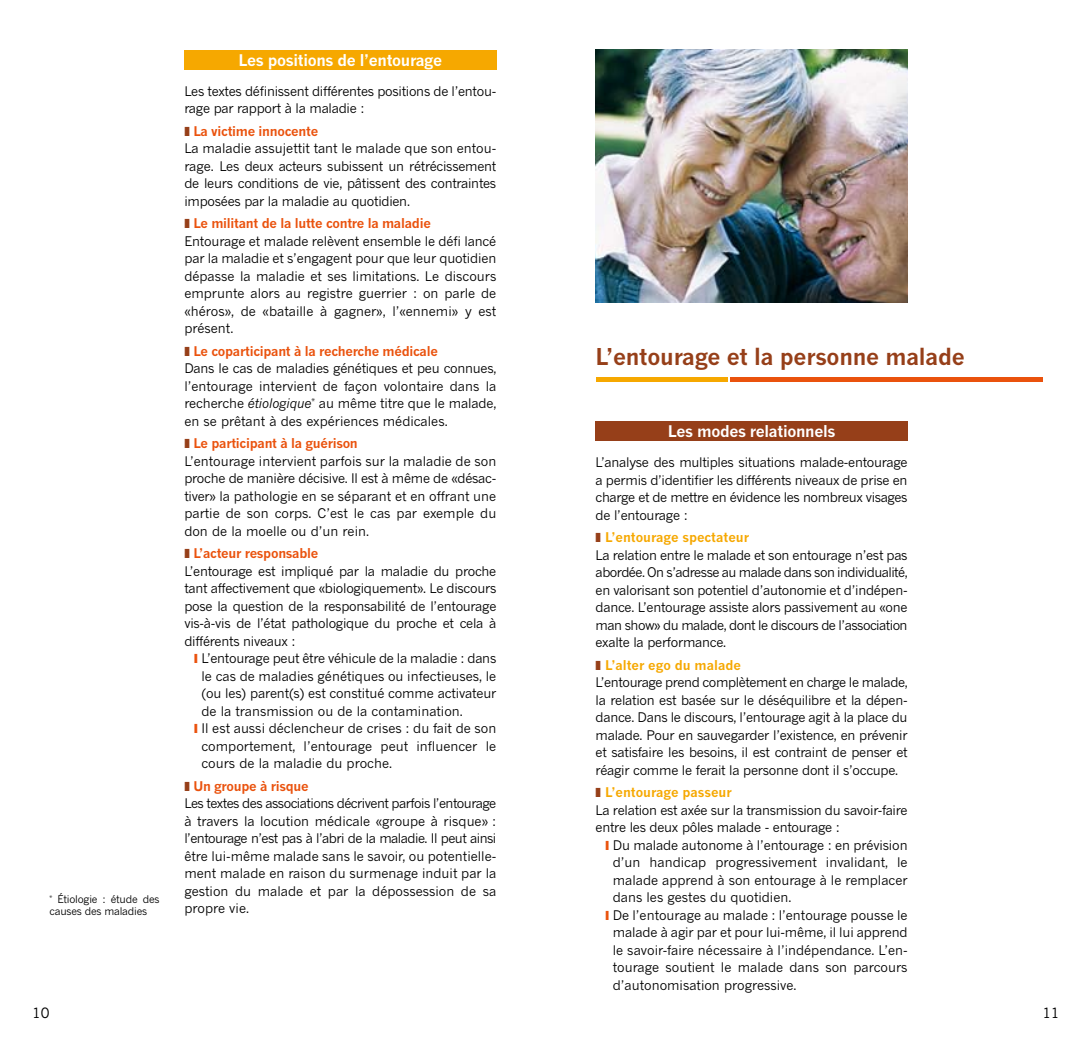
<style>
.page{position:relative;width:1092px;height:1057px;background:#fff}
.page>*{position:absolute;margin:0;border:0;box-sizing:border-box;transform-origin:0 0}
.t1{font:700 22.75px "News Gothic";letter-spacing:-.01em;color:#963f19}
.t2{font:700 15.75px "News Gothic";letter-spacing:-.02em;color:#fff}
.t3{font:14px "News Gothic";color:#000}
.t4{font:13.12px/17.5px "News Gothic";letter-spacing:-.01em;color:#000;text-align:justify}
.t5{font:700 13.12px "News Gothic";letter-spacing:-.02em;color:#ea520d}
.t6{font:700 13.12px "News Gothic";color:#f6a800}
.t7{font:10.5px/12.2px "News Gothic";letter-spacing:-.02em;color:#000}
.s1{font-style:italic}
</style>
<div class="page">
<div style="left:184px;top:50px;width:312px;height:19px;background:#f6a800"></div>
<hr style="left:595px;top:377px;width:132px;height:4px;background:#f6a800">
<hr style="left:730px;top:377px;width:312px;height:4px;background:#ea520d">
<div style="left:595px;top:421px;width:312px;height:20px;background:#963f19"></div>
<img style="left:595px;top:50px;width:312px;height:253px">
<p class="t7" style="left:50px;top:893px;width:111px"><sup>*</sup> Étiologie : étude des causes des maladies</p>
<p class="t2" style="left:239px;top:50px;width:205px">Les positions de l’entourage</p>
<p class="t4" style="left:184px;top:82px;width:313px">Les textes définissent différentes positions de l’entou&shy;rage par rapport à la maladie :</p>
<p class="t5" style="left:193px;top:123px;width:126px">La victime innocente</p>
<p class="t4" style="left:184px;top:139px;width:313px">La maladie assujettit tant le malade que son entou&shy;rage. Les deux acteurs subissent un rétrécissement de leurs conditions de vie, pâtissent des contraintes imposées par la maladie au quotidien.</p>
<p class="t5" style="left:193px;top:215px;width:239px">Le militant de la lutte contre la maladie</p>
<p class="t4" style="left:184px;top:232px;width:313px">Entourage et malade relèvent ensemble le défi lancé par la maladie et s’engagent pour que leur quotidien dépasse la maladie et ses limitations. Le discours emprunte alors au registre guerrier : on parle de «héros», de «bataille à gagner», l’«ennemi» y est présent.</p>
<p class="t5" style="left:193px;top:343px;width:246px">Le coparticipant à la recherche médicale</p>
<p class="t4" style="left:184px;top:359px;width:313px">Dans le cas de maladies génétiques et peu connues, l’entourage intervient de façon volontaire dans la recherche <span class="s1">étiologique</span><sup>*</sup> au même titre que le malade, en se prêtant à des expériences médicales.</p>
<p class="t5" style="left:193px;top:435px;width:166px">Le participant à la guérison</p>
<p class="t4" style="left:184px;top:452px;width:313px">L’entourage intervient parfois sur la maladie de son proche de manière décisive. Il est à même de «désac&shy;tiver» la pathologie en se séparant et en offrant une partie de son corps. C’est le cas par exemple du don de la moelle ou d’un rein.</p>
<p class="t5" style="left:193px;top:545px;width:126px">L’acteur responsable</p>
<p class="t4" style="left:184px;top:562px;width:313px">L’entourage est impliqué par la maladie du proche tant affectivement que «biologiquement». Le discours pose la question de la responsabilité de l’entourage vis-à-vis de l’état pathologique du proche et cela à différents niveaux :</p>
<p class="t4" style="left:201px;top:649px;width:296px;text-align:left">L’entourage peut être véhicule de la maladie : dans le cas de maladies génétiques ou infectieuses, le (ou les) parent(s) est constitué comme activateur de la transmission ou de la contamination.<br>Il est aussi déclencheur de crises : du fait de son comportement, l’entourage peut influencer le cours de la maladie du proche.</p>
<p class="t5" style="left:193px;top:778px;width:117px">Un groupe à risque</p>
<p class="t4" style="left:184px;top:794px;width:313px">Les textes des associations décrivent parfois l’entourage à travers la locution médicale «groupe à risque» : l’entourage n’est pas à l’abri de la maladie. Il peut ainsi être lui-même malade sans le savoir, ou potentielle&shy;ment malade en raison du surmenage induit par la gestion du malade et par la dépossession de sa propre vie.</p>
<h1 class="t1" style="left:595px;top:342px;width:371px">L’entourage et la personne malade</h1>
<p class="t2" style="left:667px;top:422px;width:169px">Les modes relationnels</p>
<p class="t4" style="left:595px;top:453px;width:313px">L’analyse des multiples situations malade-entourage a permis d’identifier les différents niveaux de prise en charge et de mettre en évidence les nombreux visages de l’entourage :</p>
<p class="t6" style="left:605px;top:529px;width:145px">L’entourage spectateur</p>
<p class="t4" style="left:595px;top:546px;width:313px">La relation entre le malade et son entourage n’est pas abordée. On s’adresse au malade dans son individualité, en valorisant son potentiel d’autonomie et d’indépen&shy;dance. L’entourage assiste alors passivement au «one man show» du malade, dont le discours de l’association exalte la performance.</p>
<p class="t6" style="left:605px;top:657px;width:137px">L’alter ego du malade</p>
<p class="t4" style="left:595px;top:673px;width:313px">L’entourage prend complètement en charge le malade, la relation est basée sur le déséquilibre et la dépen&shy;dance. Dans le discours, l’entourage agit à la place du malade. Pour en sauvegarder l’existence, en prévenir et satisfaire les besoins, il est contraint de penser et réagir comme le ferait la personne dont il s’occupe.</p>
<p class="t6" style="left:605px;top:784px;width:128px">L’entourage passeur</p>
<p class="t4" style="left:595px;top:801px;width:313px">La relation est axée sur la transmission du savoir-faire entre les deux pôles malade - entourage :</p>
<p class="t4" style="left:612px;top:836px;width:296px;text-align:left">Du malade autonome à l’entourage : en prévision d’un handicap progressivement invalidant, le malade apprend à son entourage à le remplacer dans les gestes du quotidien.<br>De l’entourage au malade : l’entourage pousse le malade à agir par et pour lui-même, il lui apprend le savoir-faire nécessaire à l’indépendance. L’en&shy;tourage soutient le malade dans son parcours d’autonomisation progressive.</p>
<p class="t3" style="left:32px;top:1004px;width:19px">10</p>
<p class="t3" style="left:1042px;top:1004px;width:19px">11</p>
</div>
